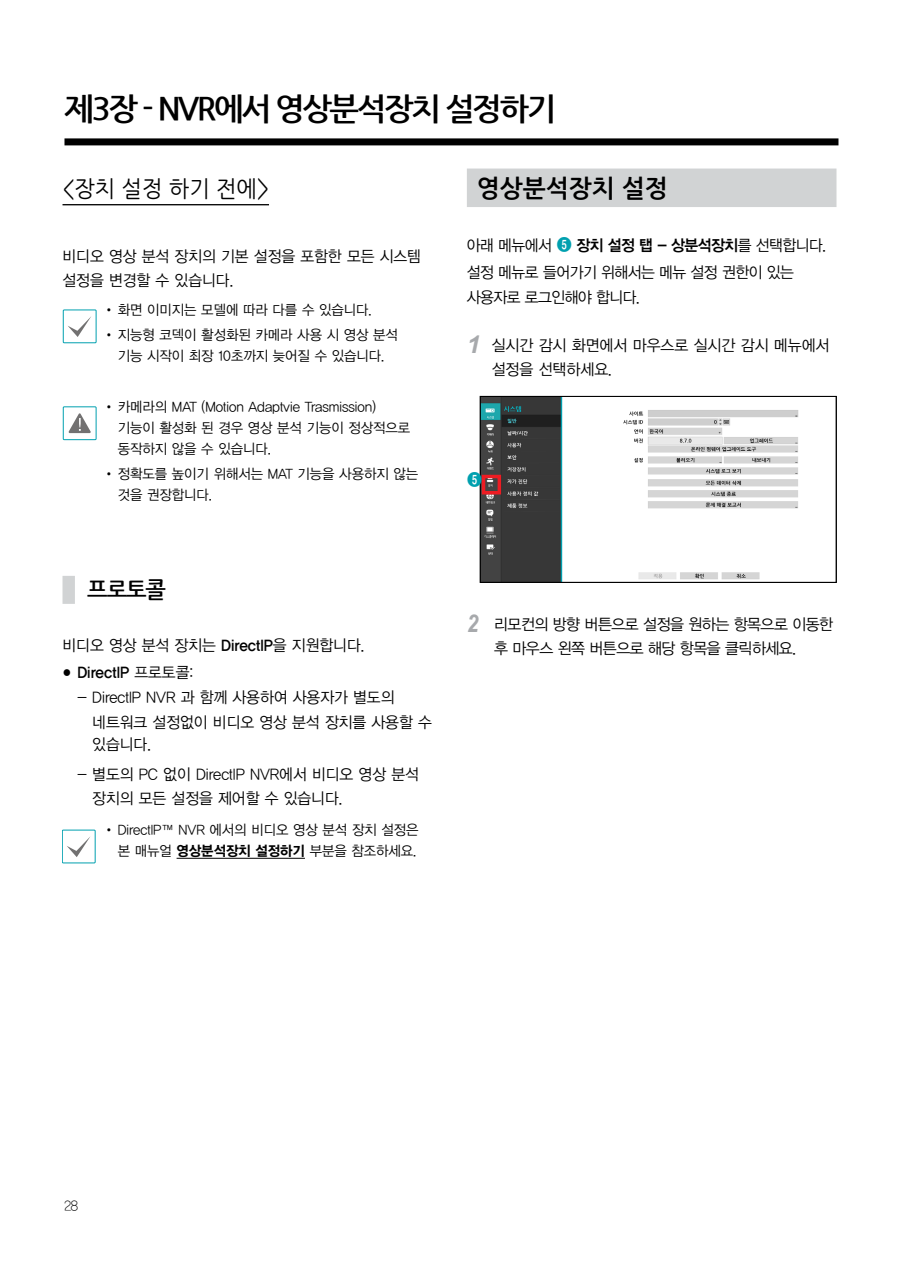
<style>
.page{position:relative;width:903px;height:1275px;background:#fff}
.page>*{position:absolute;margin:0;border:0;box-sizing:border-box;transform-origin:0 0}
.t1{font:700 31.5px "Nanum Gothic";letter-spacing:-.075em;color:#000}
.t2{font:24.5px "Nanum Gothic OTF Bold";color:#000}
.t3{font:22.75px "Nanum Gothic";color:#000;scale:.96 1}
.t4{font:700 22.75px "Nanum Gothic";color:#000;scale:.96 1}
.t5{font:15.75px/24.5px "YDVYGO12";color:#000;scale:.95 1}
.t6{font:15.75px/26.9px "YDVYGO12";letter-spacing:-.03em;color:#000;scale:.95 1}
.t7{font:15.75px/24.5px "YDVYGO12";letter-spacing:-.03em;color:#000;scale:.96 1}
.t8{font:15.75px/24.5px "YDVYGO12";color:#000;scale:.96 1}
.t9{font:15.75px "YDVYGO14";color:#000;scale:.95 1}
.t10{font:15.4px "Numberblackfilled";color:#00a0af;scale:.95 1}
.t11{font:14px/21px "YDVYGO12";color:#000;scale:.96 1}
.t12{font:14px "YDVYGO11";color:#000;scale:.96 1}
.s1{font-family:"YDVYGO14"}
.s2{font-family:"Arial"}
.s3{font-family:"YDVYGO12"}
.s4{font-family:"YDVYGO15"}
.s5{font-family:"Numberblackfilled";font-size:15.4px;color:#00a0af}
.s6{font-family:"Arial";font-weight:700;font-style:italic;font-size:24.5px;color:#a7a9ac}
</style>
<div class="page">
<div style="left:64px;top:138px;width:774px;height:7px;background:#000"></div>
<hr style="left:63px;top:204px;width:206px;height:1px;background:#000">
<div style="left:63px;top:576px;width:12px;height:28px;background:#d1d3d4"></div>
<div style="left:63px;top:309px;width:34px;height:34px;border:1px solid #00a0af"></div>
<svg style="left:68px;top:316px;width:23px;height:21px"></svg>
<svg style="left:69px;top:413px;width:22px;height:20px"></svg>
<div style="left:63px;top:406px;width:34px;height:34px;border:1px solid #00a0af"></div>
<div style="left:63px;top:830px;width:33px;height:33px;border:1px solid #00a0af"></div>
<svg style="left:67px;top:837px;width:23px;height:20px"></svg>
<hr style="left:177px;top:858px;width:128px;height:1px;background:#000">
<div style="left:467px;top:169px;width:369px;height:38px;background:#d1d3d4"></div>
<img style="left:482px;top:398px;width:317px;height:182px">
<div style="left:480px;top:396px;width:356px;height:186px;border:1px solid #000"></div>
<div style="left:482px;top:475px;width:19px;height:19px;border:4px solid #ed1c23"></div>
<h1 class="t1" style="left:64px;top:93px;width:493px">제3장 - NVR에서 영상분석장치 설정하기</h1>
<h3 class="t3" style="left:63px;top:178px;width:217px">&lt;장치 설정 하기 전에&gt;</h3>
<p class="t5" style="left:63px;top:243px;width:379px">비디오 영상 분석 장치의 기본 설정을 포함한 모든 시스템 설정을 변경할 수 있습니다.</p>
<p class="t11" style="left:103px;top:298px;width:282px">• 화면 이미지는 모델에 따라 다를 수 있습니다.</p>
<p class="t11" style="left:103px;top:323px;width:309px;text-align:center">• 지능형 코덱이 활성화된 카메라 사용 시 영상 분석 기능 시작이 최장 10초까지 늦어질 수 있습니다.</p>
<p class="t11" style="left:118px;top:395px;width:306px;text-indent:-15px">• 카메라의 MAT (Motion Adaptvie Trasmission) 기능이 활성화 된 경우 영상 분석 기능이 정상적으로 동작하지 않을 수 있습니다.</p>
<p class="t11" style="left:118px;top:462px;width:314px;text-indent:-15px">• 정확도를 높이기 위해서는 MAT 기능을 사용하지 않는 것을 권장합니다.</p>
<h3 class="t4" style="left:87px;top:579px;width:84px">프로토콜</h3>
<p class="t5" style="left:63px;top:632px;width:319px">비디오 영상 분석 장치는 <span class="s1">DirectIP</span>을 지원합니다.</p>
<p class="t9" style="left:63px;top:662px;width:139px"><span class="s2">●</span> DirectIP <span class="s3">프로토콜:</span></p>
<p class="t5" style="left:92px;top:684px;width:359px;text-indent:-15px">- DirectIP NVR 과 함께 사용하여 사용자가 별도의 네트워크 설정없이 비디오 영상 분석 장치를 사용할 수</p>
<p class="t5" style="left:92px;top:731px;width:63px">있습니다.</p>
<p class="t5" style="left:92px;top:761px;width:345px;text-indent:-15px">- 별도의 PC 없이 DirectIP NVR에서 비디오 영상 분석 장치의 모든 설정을 제어할 수 있습니다.</p>
<p class="t11" style="left:103px;top:819px;width:330px;text-align:right">• DirectIP™ NVR 에서의 비디오 영상 분석 장치 설정은 본 매뉴얼 <span class="s4">영상분석장치 설정하기</span> 부분을 참조하세요.</p>
<h2 class="t2" style="left:477px;top:175px;width:193px">영상분석장치 설정</h2>
<p class="t6" style="left:467px;top:231px;width:380px">아래 메뉴에서 <span class="s5">5</span> <span class="s1">장치 설정 탭 - 상분석장치</span>를 선택합니다. 설정 메뉴로 들어가기 위해서는 메뉴 설정 권한이 있는</p>
<p class="t6" style="left:467px;top:282px;width:184px">사용자로 로그인해야 합니다.</p>
<p class="t8" style="left:492px;top:332px;width:353px;text-indent:-25px"><span class="s6">1</span> 실시간 감시 화면에서 마우스로 실시간 감시 메뉴에서 설정을 선택하세요.</p>
<p class="t10" style="left:467px;top:472px;width:18px">5</p>
<p class="t7" style="left:494px;top:611px;width:355px;text-indent:-27px"><span class="s6">2</span> 리모컨의 방향 버튼으로 설정을 원하는 항목으로 이동한 후 마우스 왼쪽 버튼으로 해당 항목을 클릭하세요.</p>
<p class="t12" style="left:64px;top:1196px;width:16px">28</p>
</div>
